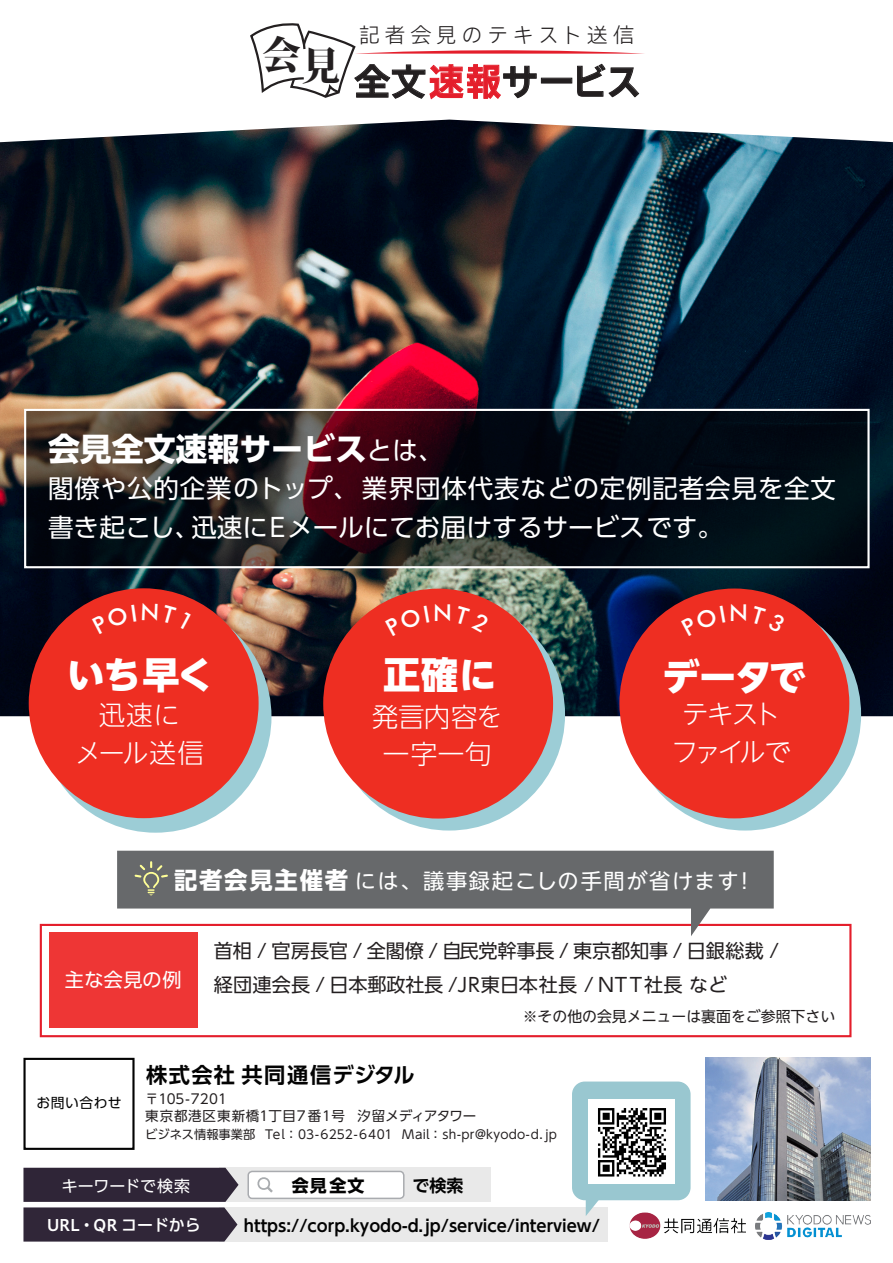
<style>
.page{position:relative;width:893px;height:1263px;background:#fff}
.page>*{position:absolute;margin:0;border:0;box-sizing:border-box;transform-origin:0 0}
.t1{font:800 38.55px "Koz Min Pro";color:#231f20}
.t2{font:38.25px "Ruika Mono 05";color:#231f20;scale:.95 1}
.t3{font:800 37.2px "UD Shin Go NT Pro";letter-spacing:-.02em;color:#fff}
.t4{font:700 31.95px "UD Shin Go Pro";color:#fff}
.t5{font:300 26.55px/37.2px "UD Shin Go NT Pro";letter-spacing:.025em;color:#fff;text-align:center}
.t6{font:300 26.55px/37.2px "UD Shin Go NT Pro";letter-spacing:-.135em;color:#fff;text-align:center}
.t7{font:25.5px/39.3px "UD Shin Go Pro";letter-spacing:.025em;color:#fff}
.t8{font:500 23.4px "Futura BT";color:#fff}
.t9{font:21.75px "Ruika Mono 02";letter-spacing:.18em;color:#231f20}
.t10{font:21.3px "UD Shin Go NT Pro";letter-spacing:.075em;color:#fff}
.t11{font:700 21.3px "UD Shin Go Pro De";letter-spacing:.06em;color:#030303}
.t12{font:19.2px/33.5px "UD Shin Go NT Pro";letter-spacing:-.01em;color:#231f20}
.t13{font:19.2px "UD Shin Go Pro";letter-spacing:.02em;color:#fff}
.t14{font:700 16.95px "UD Shin Go Pro";color:#030303}
.t15{font:700 16.95px "UD Shin Go Pro De";color:#030303}
.t16{font:700 16.35px "UD Shin Go Pro De";color:#030303}
.t17{font:500 15.9px "UD Shin Go Pro";color:#fff}
.t18{font:15.9px "UD Shin Go Pro";color:#fff}
.t19{font:14.85px "UD Shin Go NT Pro";color:#231f20}
.t20{font:13.8px "UD Shin Go Pro";letter-spacing:.04em;color:#030303}
.t21{font:13.5px/17.4px "UD Shin Go Pro";letter-spacing:.02em;color:#231f20}
.t22{font:12.15px "UD Shin Go Pro";color:#231f20}
.t23{font:12.15px "UD Shin Go Pro";letter-spacing:.02em;color:#231f20}
.s1{color:#e41e2b}
.s2{font-weight:400;font-size:25.5px}
.s3{font-weight:700;font-size:23.4px}
.s4{font-family:"Hiragino UD Sans Std W6";font-weight:400}
</style>
<div class="page">
<img style="left:0;top:120px;width:893px;height:596px">
<img style="left:705px;top:1058px;width:165px;height:142px">
<img style="left:755px;top:1213px;width:116px;height:27px">
<img style="left:630px;top:1212px;width:115px;height:27px">
<svg style="left:27px;top:412px;width:840px;height:153px;background:#151319"></svg>
<div style="left:24px;top:409px;width:846px;height:159px;border:2px solid #fff"></div>
<div style="left:629px;top:599px;width:232px;height:231px;background:#9ccdd6;border-radius:50%"></div>
<div style="left:333px;top:599px;width:232px;height:231px;background:#9ccdd6;border-radius:50%"></div>
<div style="left:40px;top:601px;width:231px;height:232px;background:#9ccdd6;border-radius:50%"></div>
<div style="left:40px;top:924px;width:811px;height:113px;background:#fff;border:2px solid #e41e2b"></div>
<div style="left:49px;top:932px;width:148px;height:96px;background:#ee3635"></div>
<svg style="left:117px;top:851px;width:657px;height:85px;fill:#67696b"></svg>
<div style="left:23px;top:1058px;width:112px;height:92px;border:2px solid #030303"></div>
<div style="left:219px;top:1207px;width:389px;height:34px;background:#e9e9e9"></div>
<div style="left:219px;top:1168px;width:272px;height:34px;background:#e9e9e9"></div>
<svg style="left:133px;top:862px;width:36px;height:33px"></svg>
<div style="left:248px;top:1171px;width:156px;height:27px;background:#fff;border-radius:4px"></div>
<div style="left:247px;top:1171px;width:158px;height:28px;border:1px solid #a9abaf;border-radius:4px"></div>
<svg style="left:23px;top:1168px;width:216px;height:73px;background:#453c4c"></svg>
<div style="left:572px;top:1081px;width:119px;height:119px;background:#99c7d0;border-radius:13px"></div>
<div style="left:29px;top:588px;width:230px;height:230px;background:#ee2e22;border-radius:50%"></div>
<div style="left:323px;top:589px;width:230px;height:229px;background:#ee2e22;border-radius:50%"></div>
<div style="left:619px;top:588px;width:230px;height:230px;background:#ee2e22;border-radius:50%"></div>
<img style="left:588px;top:1099px;width:86px;height:84px">
<svg style="left:257px;top:1177px;width:16px;height:15px"></svg>
<svg style="left:586px;top:1200px;width:13px;height:16px"></svg>
<svg style="left:250px;top:23px;width:394px;height:77px"></svg>
<img style="left:374px;top:580px;width:137px;height:35px">
<svg style="left:670px;top:580px;width:137px;height:35px"></svg>
<h1 class="t1" style="left:262px;top:31px;width:79px">会見</h1>
<p class="t9" style="left:359px;top:23px;width:278px">記者会見のテキスト送信</p>
<h2 class="t2" style="left:354px;top:62px;width:304px">全文<span class="s1">速報</span>サービス</h2>
<p class="t4" style="left:48px;top:422px;width:371px">会見全文速報サービス<span class="s2">とは</span></p>
<p class="t7" style="left:191px;top:467px;width:646px;text-indent:-143px">閣僚や公的企業のトップ、業界団体代表などの定例記者会見を全文迅速にＥメールにてお届けするサービスです。</p>
<p class="t7" style="left:418px;top:430px;width:27px">、</p>
<p class="t7" style="left:48px;top:507px;width:154px">書き起こし、</p>
<h3 class="t3" style="left:67px;top:644px;width:148px">いち早く</h3>
<p class="t5" style="left:75px;top:696px;width:131px">迅速に<br>メール送信</p>
<p class="t8" style="left:433px;top:599px;width:21px">N</p>
<h3 class="t3" style="left:383px;top:644px;width:115px">正確に</h3>
<p class="t5" style="left:372px;top:697px;width:132px">発言内容を一字一句</p>
<p class="t8" style="left:729px;top:599px;width:21px">N</p>
<h3 class="t3" style="left:663px;top:646px;width:145px">データで</h3>
<p class="t6" style="left:671px;top:695px;width:121px">テキストファイルで</p>
<p class="t10" style="left:174px;top:863px;width:566px"><span class="s3">記者会見主催者</span>には、議事録起こしの手間が省けます</p>
<p class="t10" style="left:734px;top:863px;width:23px">!</p>
<p class="t13" style="left:65px;top:964px;width:118px">主な会見の例</p>
<p class="t12" style="left:214px;top:933px;width:567px">首相 / 官房長官 / 全閣僚 / 自民党幹事長 / 東京都知事 / 日銀総裁 /経団連会長 / 日本郵政社長 /JR東日本社長 / NTT社長など</p>
<p class="t19" style="left:523px;top:1004px;width:314px">※その他の会見メニューは裏面をご参照下さい</p>
<p class="t20" style="left:36px;top:1091px;width:87px">お問い合わせ</p>
<p class="t11" style="left:146px;top:1058px;width:270px">株式会社共同通信デジタル</p>
<p class="t21" style="left:145px;top:1089px;width:333px">〒105-7201<br>東京都港区東新橋1丁目7番1号　汐留メディアタワー</p>
<p class="t22" style="left:145px;top:1124px;width:124px">ビジネス情報事業部　</p>
<p class="t22" style="left:265px;top:1124px;width:141px">Tel：03-6252-6401　</p>
<p class="t23" style="left:402px;top:1124px;width:156px">Mail：sh-pr@kyodo d- .jp</p>
<p class="t18" style="left:62px;top:1173px;width:130px">キーワードで検索</p>
<p class="t17" style="left:47px;top:1212px;width:155px"><span class="s4">URL</span>・<span class="s4">QR</span> コードから</p>
<p class="t14" style="left:292px;top:1171px;width:74px">会見全文</p>
<p class="t15" style="left:413px;top:1171px;width:53px">で検索</p>
<p class="t16" style="left:244px;top:1212px;width:358px">https://corp.kyodo d- .jp/service/interview/</p>
</div>
